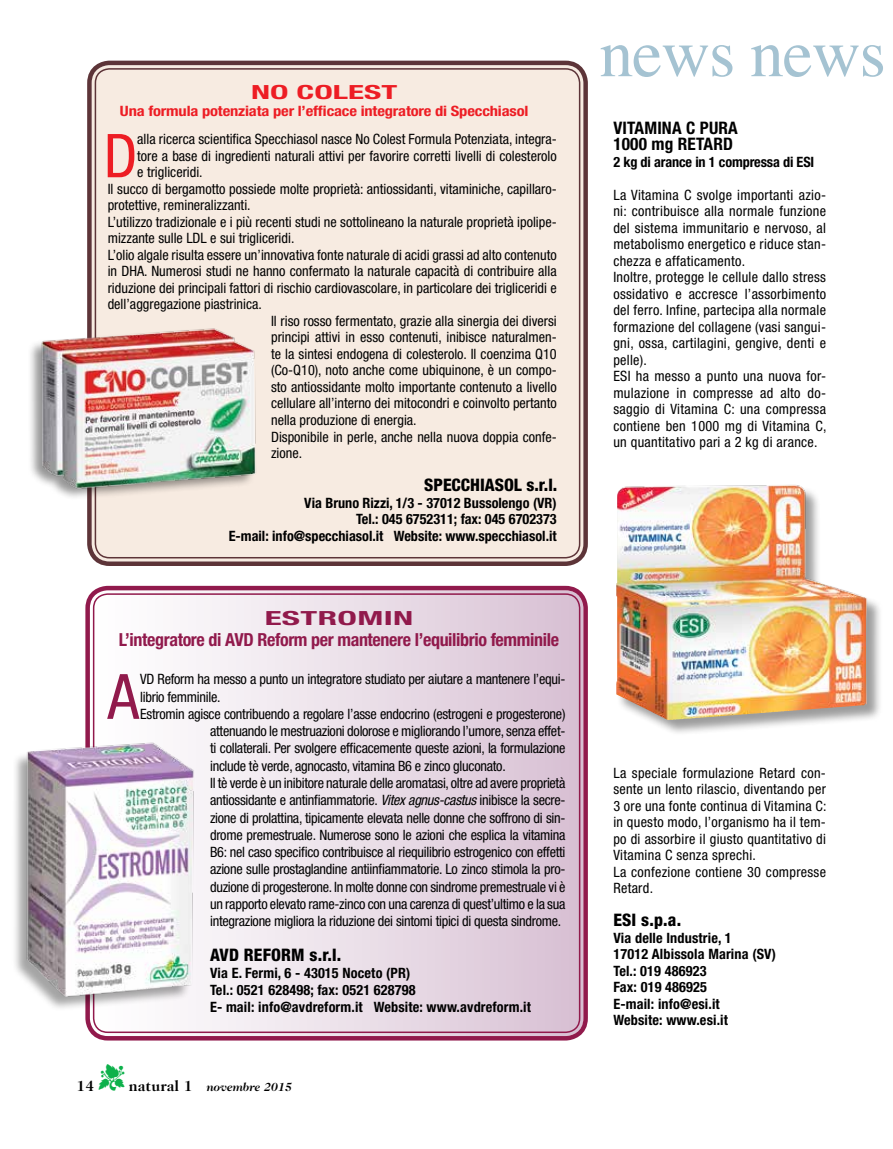
<style>
.page{position:relative;width:893px;height:1149px;background:#fff}
.page>*{position:absolute;margin:0;border:0;box-sizing:border-box;transform-origin:0 0}
.t1{font:67.5px "Times";letter-spacing:-.015em;color:#a5c3d2}
.t2{font:condensed 62.55px "Helvetica Neue LT Std";color:#911a4c}
.t3{font:condensed 60.45px "Helvetica Neue LT Std";color:#ed1d24}
.t4{font:700 condensed 19.5px "Helvetica Neue LT Std";color:#ed1d24;scale:1.7 1}
.t5{font:700 condensed 19.5px "Helvetica Neue LT Std";letter-spacing:.01em;color:#911a4c;scale:1.8 1}
.t6{font:700 condensed 18px "Helvetica Neue LT Std";letter-spacing:-.02em;color:#911a4c}
.t7{font:800 condensed 17.25px "Helvetica Neue LT Std";color:#000}
.t8{font:700 condensed 17.25px/16.5px "Helvetica Neue LT Std";letter-spacing:.01em;color:#000}
.t9{font:700 15px "Caslon 224 IT Cby BT";color:#000}
.t10{font:condensed 14.25px "Helvetica Neue LT Std";color:#000}
.t11{font:condensed 14.25px "Helvetica Neue LT Std";letter-spacing:-.02em;color:#000}
.t12{font:condensed 14.25px/16.5px "Helvetica Neue LT Std";letter-spacing:.02em;color:#000}
.t13{font:700 condensed 14.25px/16.5px "Helvetica Neue LT Std";letter-spacing:.01em;color:#000}
.t14{font:700 condensed 14.25px "Helvetica Neue LT Std";letter-spacing:-.01em;color:#ed1d24;scale:1.16 1}
.t15{font:700 condensed 14.25px "Helvetica Neue LT Std";letter-spacing:-.01em;color:#000}
.t16{font:italic 700 12px "Caslon 224 IT Cby BT";color:#000}
.s1{font-style:italic}
.s2{color:#0db14b}
.s3{font-style:normal;font-size:15px}
</style>
<div class="page">
<div style="left:617px;top:486px;width:266px;height:250px;background:#000;opacity:.39"></div>
<img style="left:616px;top:485px;width:251px;height:234px">
<div style="left:92px;top:65px;width:491px;height:496px;background:#f7ebe1;border-radius:18px"></div>
<div style="left:87px;top:61px;width:501px;height:505px;border:4px solid #5d3438;border-radius:20px"></div>
<div style="left:95px;top:68px;width:485px;height:490px;border:2px solid #5d3438;border-radius:14px"></div>
<div style="left:27px;top:327px;width:228px;height:173px;background:#000;opacity:.41"></div>
<img style="left:27px;top:324px;width:229px;height:170px">
<svg style="left:90px;top:590px;width:493px;height:445px"></svg>
<div style="left:85px;top:585px;width:503px;height:455px;border:4px solid #911a4c;border-radius:20px"></div>
<div style="left:93px;top:593px;width:487px;height:439px;border:2px solid #911a4c;border-radius:14px"></div>
<img style="left:15px;top:738px;width:182px;height:277px">
<h3 class="t4" style="left:251px;top:80px;width:87px">NO COLEST</h3>
<p class="t14" style="left:120px;top:102px;width:354px">Una formula potenziata per l’efficace integratore di Specchiasol</p>
<h3 class="t3" style="left:104px;top:121px;width:35px">D</h3>
<p class="t10" style="left:137px;top:131px;width:421px">alla ricerca scientifica Specchiasol nasce No Colest Formula Potenziata, integra-</p>
<p class="t10" style="left:137px;top:147px;width:421px">tore a base di ingredienti naturali attivi per favorire corretti livelli di colesterolo</p>
<p class="t10" style="left:137px;top:164px;width:67px">e trigliceridi.</p>
<p class="t10" style="left:108px;top:180px;width:451px">Il succo di bergamotto possiede molte proprietà: antiossidanti, vitaminiche, capillaro-</p>
<p class="t10" style="left:108px;top:197px;width:144px">protettive, remineralizzanti.</p>
<p class="t10" style="left:108px;top:213px;width:451px">L’utilizzo tradizionale e i più recenti studi ne sottolineano la naturale proprietà ipolipe-</p>
<p class="t10" style="left:108px;top:230px;width:188px">mizzante sulle LDL e sui trigliceridi.</p>
<p class="t10" style="left:108px;top:246px;width:451px">L’olio algale risulta essere un’innovativa fonte naturale di acidi grassi ad alto contenuto</p>
<p class="t10" style="left:108px;top:263px;width:451px">in DHA. Numerosi studi ne hanno confermato la naturale capacità di contribuire alla</p>
<p class="t10" style="left:108px;top:279px;width:451px">riduzione dei principali fattori di rischio cardiovascolare, in particolare dei trigliceridi e</p>
<p class="t10" style="left:108px;top:296px;width:156px">dell’aggregazione piastrinica.</p>
<p class="t10" style="left:271px;top:312px;width:287px">Il riso rosso fermentato, grazie alla sinergia dei diversi</p>
<p class="t10" style="left:271px;top:329px;width:287px">principi attivi in esso contenuti, inibisce naturalmen-</p>
<p class="t10" style="left:271px;top:345px;width:287px">te la sintesi endogena di colesterolo. Il coenzima Q10</p>
<p class="t10" style="left:271px;top:362px;width:287px">(Co-Q10), noto anche come ubiquinone, è un compo-</p>
<p class="t10" style="left:271px;top:378px;width:287px">sto antiossidante molto importante contenuto a livello</p>
<p class="t10" style="left:271px;top:395px;width:287px">cellulare all’interno dei mitocondri e coinvolto pertanto</p>
<p class="t10" style="left:271px;top:411px;width:147px">nella produzione di energia.</p>
<p class="t10" style="left:271px;top:428px;width:287px">Disponibile in perle, anche nella nuova doppia confe-</p>
<p class="t10" style="left:271px;top:444px;width:33px">zione.</p>
<p class="t7" style="left:424px;top:474px;width:135px">SPECCHIASOL s.r.l.</p>
<p class="t13" style="left:229px;top:494px;width:329px;text-align:right">Via Bruno Rizzi, 1/3 - 37012 Bussolengo (VR)<br>Tel.: 045 6752311; fax: 045 6702373<br>E-mail: info@specchiasol.it Website: www.specchiasol.it</p>
<h3 class="t5" style="left:265px;top:605px;width:84px">ESTROMIN</h3>
<p class="t6" style="left:119px;top:628px;width:442px">L’integratore di AVD Reform per mantenere l’equilibrio femminile</p>
<h2 class="t2" style="left:108px;top:660px;width:33px">A</h2>
<p class="t11" style="left:140px;top:670px;width:427px">VD Reform ha messo a punto un integratore studiato per aiutare a mantenere l’equi-</p>
<p class="t11" style="left:140px;top:688px;width:82px">librio femminile.</p>
<p class="t11" style="left:140px;top:705px;width:427px">Estromin agisce contribuendo a regolare l’asse endocrino (estrogeni e progesterone)</p>
<p class="t11" style="left:210px;top:722px;width:357px">attenuando le mestruazioni dolorose e migliorando l’umore, senza effet-</p>
<p class="t11" style="left:210px;top:740px;width:357px">ti collaterali. Per svolgere efficacemente queste azioni, la formulazione</p>
<p class="t11" style="left:210px;top:757px;width:297px">include tè verde, agnocasto, vitamina B6 e zinco gluconato.</p>
<p class="t11" style="left:210px;top:774px;width:357px">Il tè verde è un inibitore naturale delle aromatasi, oltre ad avere proprietà</p>
<p class="t11" style="left:210px;top:791px;width:357px">antiossidante e antinfiammatorie. <span class="s1">Vitex agnus-castus</span> inibisce la secre-</p>
<p class="t11" style="left:210px;top:809px;width:357px">zione di prolattina, tipicamente elevata nelle donne che soffrono di sin-</p>
<p class="t11" style="left:210px;top:826px;width:357px">drome premestruale. Numerose sono le azioni che esplica la vitamina</p>
<p class="t11" style="left:210px;top:843px;width:357px">B6: nel caso specifico contribuisce al riequilibrio estrogenico con effetti</p>
<p class="t11" style="left:210px;top:860px;width:357px">azione sulle prostaglandine antiinfiammatorie. Lo zinco stimola la pro-</p>
<p class="t11" style="left:210px;top:878px;width:357px">duzione di progesterone. In molte donne con sindrome premestruale vi è</p>
<p class="t11" style="left:210px;top:895px;width:357px">un rapporto elevato rame-zinco con una carenza di quest’ultimo e la sua</p>
<p class="t11" style="left:210px;top:912px;width:353px">integrazione migliora la riduzione dei sintomi tipici di questa sindrome.</p>
<p class="t7" style="left:210px;top:943px;width:133px">AVD REFORM s.r.l.</p>
<p class="t13" style="left:210px;top:963px;width:323px;line-height:17.2px">Via E. Fermi, 6 - 43015 Noceto (PR)<br>Tel.: 0521 628498; fax: 0521 628798<br>E- mail: info@avdreform.it Website: www.avdreform.it</p>
<p class="t16" style="left:99px;top:1079px;width:195px"><span class="s2">▼</span> <span class="s3">natural 1</span> novembre 2015</p>
<p class="t9" style="left:77px;top:1076px;width:19px">14</p>
<h1 class="t1" style="left:600px;top:-10px;width:288px">news news</h1>
<p class="t8" style="left:613px;top:119px;width:126px">VITAMINA C PURA<br>1000 mg RETARD</p>
<p class="t15" style="left:613px;top:153px;width:202px">2 kg di arance in 1 compressa di ESI</p>
<p class="t12" style="left:613px;top:186px;width:215px">La Vitamina C svolge importanti azio&shy;ni: contribuisce alla normale funzione del sistema immunitario e nervoso, al metabolismo energetico e riduce stan&shy;chezza e affaticamento.<br>Inoltre, protegge le cellule dallo stress ossidativo e accresce l’assorbimento del ferro. Infine, partecipa alla normale formazione del collagene (vasi sangui&shy;gni, ossa, cartilagini, gengive, denti e pelle).<br>ESI ha messo a punto una nuova for&shy;mulazione in compresse ad alto do&shy;saggio di Vitamina C: una compressa contiene ben 1000 mg di Vitamina C, un quantitativo pari a 2 kg di arance.</p>
<p class="t12" style="left:613px;top:764px;width:215px">La speciale formulazione Retard con&shy;sente un lento rilascio, diventando per 3 ore una fonte continua di Vitamina C: in questo modo, l’organismo ha il tem&shy;po di assorbire il giusto quantitativo di Vitamina C senza sprechi.<br>La confezione contiene 30 compresse Retard.</p>
<p class="t7" style="left:613px;top:909px;width:69px">ESI s.p.a.</p>
<p class="t13" style="left:613px;top:928px;width:164px">Via delle Industrie, 1<br>17012 Albissola Marina (SV)<br>Tel.: 019 486923<br>Fax: 019 486925<br>E-mail: info@esi.it<br>Website: www.esi.it</p>
</div>
